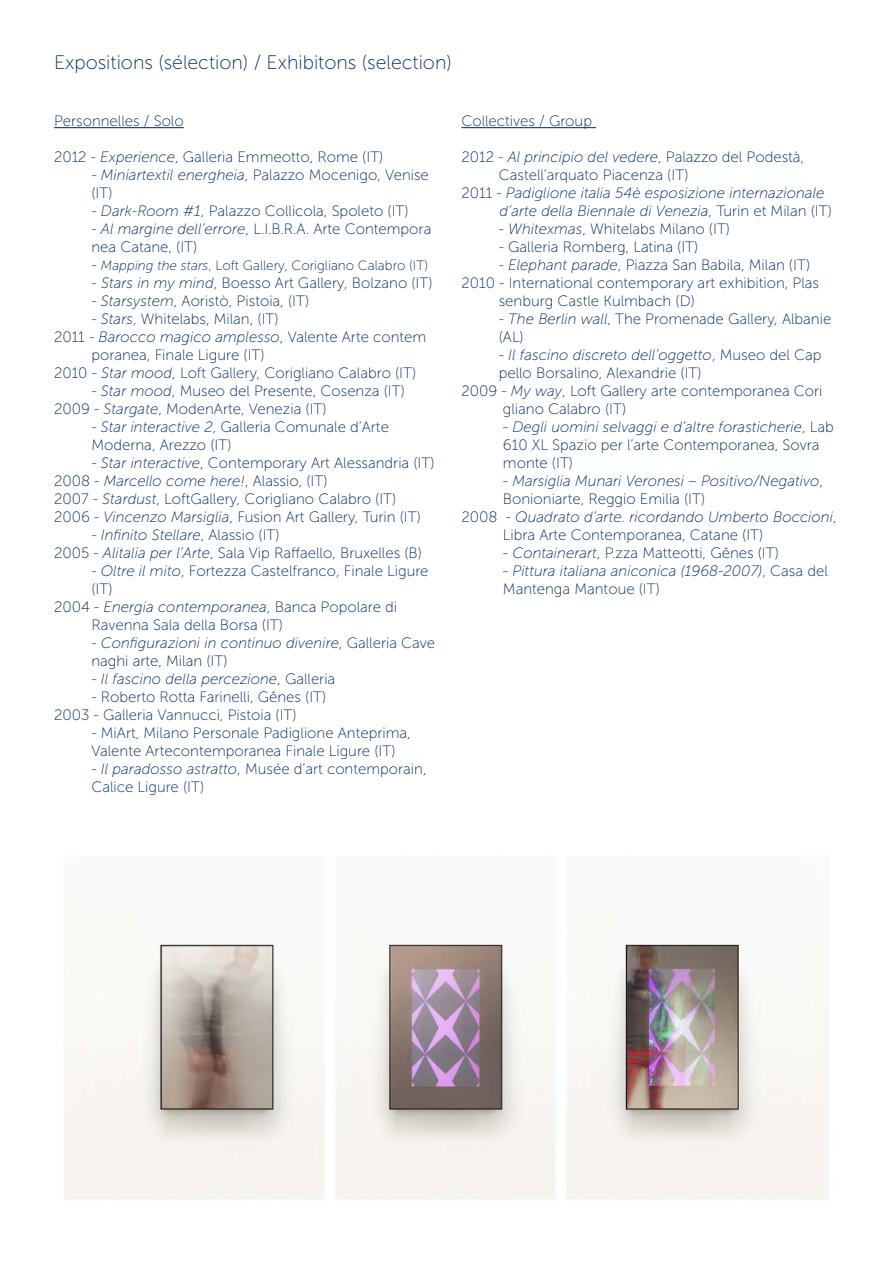
<style>
.page{position:relative;width:893px;height:1263px;background:#fff}
.page>*{position:absolute;margin:0;border:0;box-sizing:border-box;transform-origin:0 0}
.t1{font:19.5px "Museo Sans 100";color:#002a5b}
.t2{font:15px "Museo Sans 100";color:#002a5b}
.t3{font:italic 15px "Museo Sans 100";color:#002a5b}
.t4{font:13.5px "Museo Sans 100";color:#002a5b}
.s1{font-style:italic}
.s2{font-size:15px}
.s3{font-style:normal}
</style>
<div class="page">
<hr style="left:54px;top:127px;width:130px;height:1px;background:#002a5b">
<hr style="left:461px;top:127px;width:135px;height:1px;background:#002a5b">
<img style="left:65px;top:927px;width:764px;height:273px">
<p class="t1" style="left:54px;top:52px;width:399px">Expositions (sélection) / Exhibitons (selection)</p>
<p class="t2" style="left:54px;top:113px;width:131px">Personnelles / Solo</p>
<p class="t2" style="left:54px;top:149px;width:331px">2012 - <span class="s1">Experience</span>, Galleria Emmeotto, Rome (IT)</p>
<p class="t2" style="left:91px;top:167px;width:339px">- <span class="s1">Miniartextil energheia</span>, Palazzo Mocenigo, Venise</p>
<p class="t2" style="left:91px;top:185px;width:23px">(IT)</p>
<p class="t2" style="left:91px;top:203px;width:319px">- <span class="s1">Dark-Room #1</span>, Palazzo Collicola, Spoleto (IT)</p>
<p class="t2" style="left:91px;top:221px;width:341px">- <span class="s1">Al margine dell’errore</span>, L.I.B.R.A. Arte Contempora</p>
<p class="t2" style="left:91px;top:239px;width:108px">nea Catane, (IT)</p>
<p class="t4" style="left:91px;top:258px;width:338px"><span class="s2">-</span> <span class="s1">Mapping the stars</span>, Loft Gallery, Corigliano Calabro (IT)</p>
<p class="t2" style="left:91px;top:275px;width:343px"><span class="s1">- Stars in my mind</span>, Boesso Art Gallery, Bolzano (IT)</p>
<p class="t2" style="left:91px;top:293px;width:219px">- <span class="s1">Starsystem</span>, Aoristò, Pistoia, (IT)</p>
<p class="t2" style="left:91px;top:311px;width:189px">- <span class="s1">Stars</span>, Whitelabs, Milan, (IT)</p>
<p class="t2" style="left:54px;top:329px;width:374px">2011 - <span class="s1">Barocco magico amplesso</span>, Valente Arte contem</p>
<p class="t2" style="left:91px;top:347px;width:175px">poranea, Finale Ligure (IT)</p>
<p class="t2" style="left:54px;top:365px;width:364px">2010 - <span class="s1">Star mood</span>, Loft Gallery, Corigliano Calabro (IT)</p>
<p class="t2" style="left:91px;top:383px;width:315px">- <span class="s1">Star mood</span>, Museo del Presente, Cosenza (IT)</p>
<p class="t2" style="left:54px;top:401px;width:274px">2009 - <span class="s1">Stargate</span>, ModenArte, Venezia (IT)</p>
<p class="t2" style="left:91px;top:419px;width:299px">- <span class="s1">Star interactive 2</span>, Galleria Comunale d’Arte</p>
<p class="t2" style="left:91px;top:437px;width:142px">Moderna, Arezzo (IT)</p>
<p class="t2" style="left:91px;top:455px;width:345px">- <span class="s1">Star interactive</span>, Contemporary Art Alessandria (IT)</p>
<p class="t2" style="left:54px;top:473px;width:275px">2008 - <span class="s1">Marcello come here!</span>, Alassio, (IT)</p>
<p class="t2" style="left:54px;top:491px;width:344px">2007 - <span class="s1">Stardust</span>, LoftGallery, Corigliano Calabro (IT)</p>
<p class="t2" style="left:54px;top:509px;width:368px">2006 - <span class="s1">Vincenzo Marsiglia</span>, Fusion Art Gallery, Turin (IT)</p>
<p class="t3" style="left:91px;top:527px;width:190px"><span class="s3">-</span> Infinito Stellare<span class="s3">, Alassio (IT)</span></p>
<p class="t2" style="left:54px;top:545px;width:369px">2005 - <span class="s1">Alitalia per l’Arte</span>, Sala Vip Raffaello, Bruxelles (B)</p>
<p class="t2" style="left:91px;top:563px;width:339px">- <span class="s1">Oltre il mito</span>, Fortezza Castelfranco, Finale Ligure</p>
<p class="t2" style="left:91px;top:581px;width:23px">(IT)</p>
<p class="t2" style="left:54px;top:599px;width:345px">2004 - <span class="s1">Energia contemporanea</span>, Banca Popolare di</p>
<p class="t2" style="left:91px;top:617px;width:193px">Ravenna Sala della Borsa (IT)</p>
<p class="t3" style="left:91px;top:635px;width:345px"><span class="s3">-</span> Configurazioni in continuo divenire<span class="s3">, Galleria Cave</span></p>
<p class="t2" style="left:91px;top:653px;width:138px">naghi arte, Milan (IT)</p>
<p class="t3" style="left:91px;top:671px;width:245px"><span class="s3">-</span> Il fascino della percezione<span class="s3">, Galleria</span></p>
<p class="t2" style="left:91px;top:689px;width:236px">- Roberto Rotta Farinelli, Gênes (IT)</p>
<p class="t2" style="left:54px;top:707px;width:244px">2003 - Galleria Vannucci, Pistoia (IT)</p>
<p class="t2" style="left:91px;top:725px;width:321px">- MiArt, Milano Personale Padiglione Anteprima,</p>
<p class="t2" style="left:91px;top:743px;width:306px">Valente Artecontemporanea Finale Ligure (IT)</p>
<p class="t2" style="left:91px;top:761px;width:337px">- <span class="s1">Il paradosso astratto</span>, Musée d’art contemporain,</p>
<p class="t2" style="left:91px;top:779px;width:114px">Calice Ligure (IT)</p>
<p class="t2" style="left:461px;top:113px;width:132px">Collectives / Group</p>
<p class="t2" style="left:461px;top:149px;width:344px">2012 - <span class="s1">Al principio del vedere</span>, Palazzo del Podestà,</p>
<p class="t2" style="left:499px;top:167px;width:191px">Castell’arquato Piacenza (IT)</p>
<p class="t3" style="left:461px;top:185px;width:365px"><span class="s3">2011 -</span> Padiglione italia 54è esposizione internazionale</p>
<p class="t3" style="left:500px;top:203px;width:334px">d’arte della Biennale di Venezia<span class="s3">, Turin et Milan (IT)</span></p>
<p class="t2" style="left:499px;top:221px;width:233px">- <span class="s1">Whitexmas</span>, Whitelabs Milano (IT)</p>
<p class="t2" style="left:499px;top:239px;width:201px">- Galleria Romberg, Latina (IT)</p>
<p class="t2" style="left:499px;top:257px;width:313px">- <span class="s1">Elephant parade</span>, Piazza San Babila, Milan (IT)</p>
<p class="t2" style="left:461px;top:275px;width:359px">2010 - International contemporary art exhibition, Plas</p>
<p class="t2" style="left:499px;top:293px;width:198px">senburg Castle Kulmbach (D)</p>
<p class="t2" style="left:499px;top:311px;width:334px">- <span class="s1">The Berlin wall</span>, The Promenade Gallery, Albanie</p>
<p class="t2" style="left:499px;top:329px;width:27px">(AL)</p>
<p class="t3" style="left:499px;top:347px;width:324px"><span class="s3">-</span> Il fascino discreto dell’oggetto<span class="s3">, Museo del Cap</span></p>
<p class="t2" style="left:499px;top:365px;width:204px">pello Borsalino, Alexandrie (IT)</p>
<p class="t2" style="left:461px;top:383px;width:363px">2009 - <span class="s1">My way</span>, Loft Gallery arte contemporanea Cori</p>
<p class="t2" style="left:503px;top:401px;width:125px">gliano Calabro (IT)</p>
<p class="t3" style="left:503px;top:419px;width:332px"><span class="s3">-</span> Degli uomini selvaggi e d’altre forasticherie<span class="s3">, Lab</span></p>
<p class="t2" style="left:503px;top:437px;width:318px">610 XL Spazio per l’arte Contemporanea, Sovra</p>
<p class="t2" style="left:503px;top:455px;width:72px">monte (IT)</p>
<p class="t3" style="left:503px;top:473px;width:322px"><span class="s3">-</span> Marsiglia Munari Veronesi – Positivo/Negativo<span class="s3">,</span></p>
<p class="t2" style="left:503px;top:491px;width:204px">Bonioniarte, Reggio Emilia (IT)</p>
<p class="t3" style="left:461px;top:509px;width:377px"><span class="s3">2008 -</span> Quadrato d’arte. ricordando Umberto Boccioni<span class="s3">,</span></p>
<p class="t2" style="left:503px;top:527px;width:262px">Libra Arte Contemporanea, Catane (IT)</p>
<p class="t2" style="left:503px;top:545px;width:278px">- <span class="s1">Containerart</span>, P.zza Matteotti, Gênes (IT)</p>
<p class="t3" style="left:503px;top:563px;width:326px"><span class="s3">-</span> Pittura italiana aniconica (1968-2007)<span class="s3">, Casa del</span></p>
<p class="t2" style="left:503px;top:581px;width:159px">Mantenga Mantoue (IT)</p>
</div>
